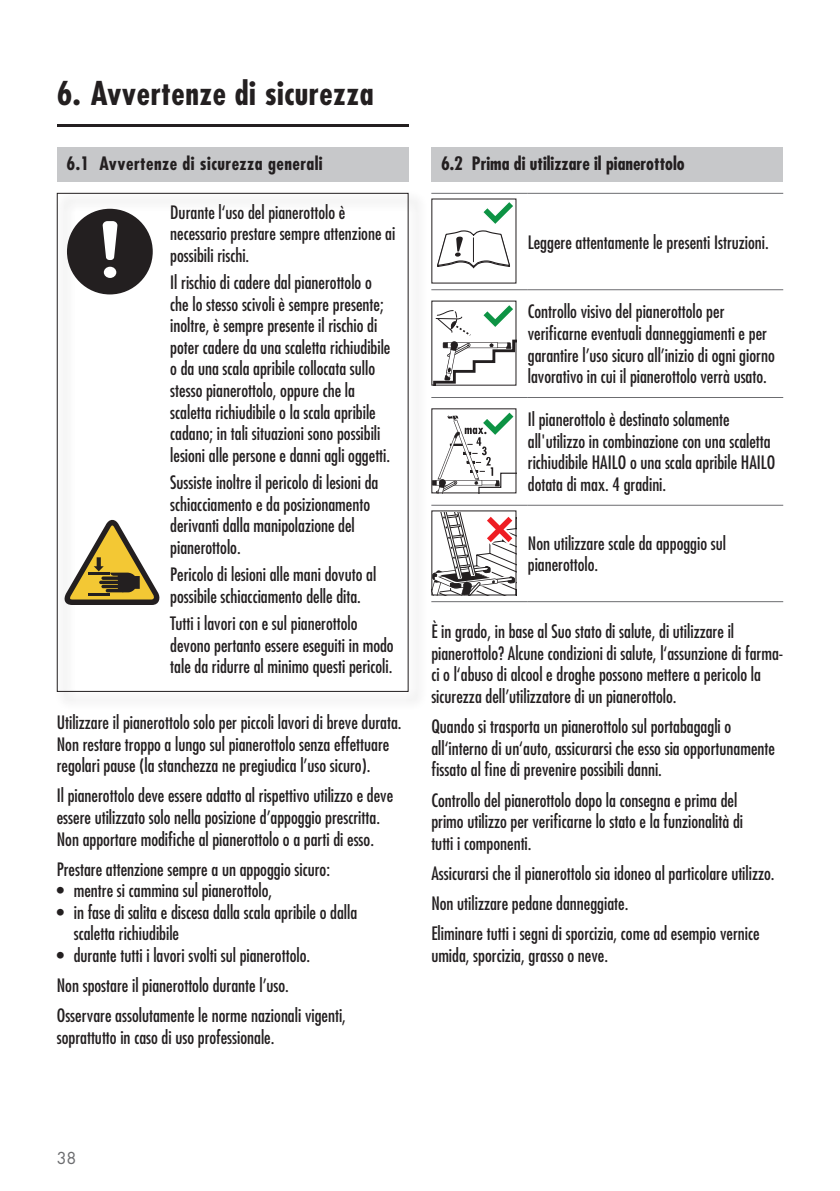
<style>
.page{position:relative;width:840px;height:1191px;background:#fff}
.page>*{position:absolute;margin:0;border:0;box-sizing:border-box;transform-origin:0 0}
.t1{font:700 condensed 32px "Futura";letter-spacing:.015em;color:#231f20}
.t2{font:condensed 18px/21.6px "Futura";color:#231f20}
.t3{font:700 condensed 18px "Futura";color:#231f20}
.t4{font:700 condensed 18px "Futura";letter-spacing:.025em;color:#231f20}
.t5{font:16px "Futura";color:#6c6d70}
</style>
<div class="page">
<hr style="left:431px;top:193px;width:96px;height:1px;background:#6c6d70">
<hr style="left:527px;top:193px;width:255px;height:1px;background:#6c6d70">
<hr style="left:431px;top:289px;width:96px;height:1px;background:#6c6d70">
<hr style="left:527px;top:289px;width:255px;height:1px;background:#6c6d70">
<hr style="left:431px;top:397px;width:96px;height:1px;background:#6c6d70">
<hr style="left:527px;top:397px;width:255px;height:1px;background:#6c6d70">
<hr style="left:431px;top:505px;width:96px;height:1px;background:#6c6d70">
<hr style="left:527px;top:505px;width:255px;height:1px;background:#6c6d70">
<hr style="left:431px;top:601px;width:96px;height:1px;background:#6c6d70">
<hr style="left:527px;top:601px;width:255px;height:1px;background:#6c6d70">
<div style="left:431px;top:147px;width:351px;height:34px;background:#c7c8ca"></div>
<div style="left:57px;top:147px;width:351px;height:34px;background:#c7c8ca"></div>
<hr style="left:57px;top:124px;width:351px;height:2px;background:#231f20">
<svg style="left:437px;top:202px;width:76px;height:67px"></svg>
<svg style="left:433px;top:305px;width:81px;height:79px"></svg>
<svg style="left:433px;top:412px;width:81px;height:79px"></svg>
<svg style="left:433px;top:512px;width:81px;height:81px"></svg>
<div style="left:67px;top:209px;width:86px;height:85px;background:#231f20;border-radius:50%"></div>
<div style="left:104px;top:267px;width:12px;height:11px;background:#fff;border-radius:50%"></div>
<svg style="left:103px;top:221px;width:14px;height:39px"></svg>
<svg style="left:64px;top:519px;width:96px;height:86px"></svg>
<h1 class="t1" style="left:57px;top:72px;width:318px">6. Avvertenze di sicurezza</h1>
<p class="t4" style="left:66px;top:152px;width:257px">6.1 Avvertenze di sicurezza generali</p>
<p class="t3" style="left:441px;top:152px;width:245px">6.2 Prima di utilizzare il pianerottolo</p>
<p class="t2" style="left:170px;top:201px;width:226px">Durante l‘uso del pianerottolo è necessario prestare sempre attenzione ai possibili rischi.</p>
<p class="t2" style="left:170px;top:271px;width:221px">Il rischio di cadere dal pianerottolo o che lo stesso scivoli è sempre presente; inoltre, è sempre presente il rischio di poter cadere da una scaletta richiudibile o da una scala apribile collocata sullo stesso pianerottolo, oppure che la scaletta richiudibile o la scala apribile cadano; in tali situazioni sono possibili lesioni alle persone e danni agli oggetti.</p>
<p class="t2" style="left:170px;top:471px;width:209px">Sussiste inoltre il pericolo di lesioni da schiacciamento e da posizionamento derivanti dalla manipolazione del pianerottolo.</p>
<p class="t2" style="left:170px;top:564px;width:207px">Pericolo di lesioni alle mani dovuto al possibile schiacciamento delle dita.</p>
<p class="t2" style="left:170px;top:612px;width:225px">Tutti i lavori con e sul pianerottolo devono pertanto essere eseguiti in modo tale da ridurre al minimo questi pericoli.</p>
<p class="t2" style="left:57px;top:711px;width:346px">Utilizzare il pianerottolo solo per piccoli lavori di breve durata.<br>Non restare troppo a lungo sul pianerottolo senza effettuare regolari pause (la stanchezza ne pregiudica l’uso sicuro).</p>
<p class="t2" style="left:57px;top:784px;width:338px">Il pianerottolo deve essere adatto al rispettivo utilizzo e deve essere utilizzato solo nella posizione d’appoggio prescritta.<br>Non apportare modifiche al pianerottolo o a parti di esso.</p>
<p class="t2" style="left:57px;top:858px;width:274px">Prestare attenzione sempre a un appoggio sicuro:</p>
<p class="t2" style="left:57px;top:879px;width:217px">• mentre si cammina sul pianerottolo,</p>
<p class="t2" style="left:74px;top:901px;width:285px;text-indent:-17px">• in fase di salita e discesa dalla scala apribile o dalla scaletta richiudibile</p>
<p class="t2" style="left:57px;top:940px;width:290px;line-height:30px">• durante tutti i lavori svolti sul pianerottolo.<br>Non spostare il pianerottolo durante l’uso.<br>Osservare assolutamente le norme nazionali vigenti,</p>
<p class="t2" style="left:57px;top:1026px;width:219px">soprattutto in caso di uso professionale.</p>
<p class="t2" style="left:527px;top:231px;width:242px">Leggere attentamente le presenti Istruzioni.</p>
<p class="t2" style="left:527px;top:301px;width:248px">Controllo visivo del pianerottolo per verificarne eventuali danneggiamenti e per garantire l’uso sicuro all’inizio di ogni giorno lavorativo in cui il pianerottolo verrà usato.</p>
<p class="t2" style="left:527px;top:408px;width:249px">Il pianerottolo è destinato solamente all'utilizzo in combinazione con una scaletta richiudibile HAILO o una scala apribile HAILO dotata di max. 4 gradini.</p>
<p class="t2" style="left:527px;top:532px;width:200px">Non utilizzare scale da appoggio sul pianerottolo.</p>
<p class="t2" style="left:431px;top:620px;width:353px">È in grado, in base al Suo stato di salute, di utilizzare il pianerottolo? Alcune condizioni di salute, l‘assunzione di farma&shy;ci o l‘abuso di alcool e droghe possono mettere a pericolo la sicurezza dell’utilizzatore di un pianerottolo.</p>
<p class="t2" style="left:431px;top:715px;width:345px">Quando si trasporta un pianerottolo sul portabagagli o all‘interno di un‘auto, assicurarsi che esso sia opportunamente fissato al fine di prevenire possibili danni.</p>
<p class="t2" style="left:431px;top:789px;width:313px">Controllo del pianerottolo dopo la consegna e prima del primo utilizzo per verificarne lo stato e la funzionalità di tutti i componenti.</p>
<p class="t2" style="left:431px;top:858px;width:344px;line-height:30px">Assicurarsi che il pianerottolo sia idoneo al particolare utilizzo.<br>Non utilizzare pedane danneggiate.<br>Eliminare tutti i segni di sporcizia, come ad esempio vernice</p>
<p class="t2" style="left:431px;top:944px;width:178px">umida, sporcizia, grasso o neve.</p>
<p class="t5" style="left:57px;top:1146px;width:21px">38</p>
</div>
